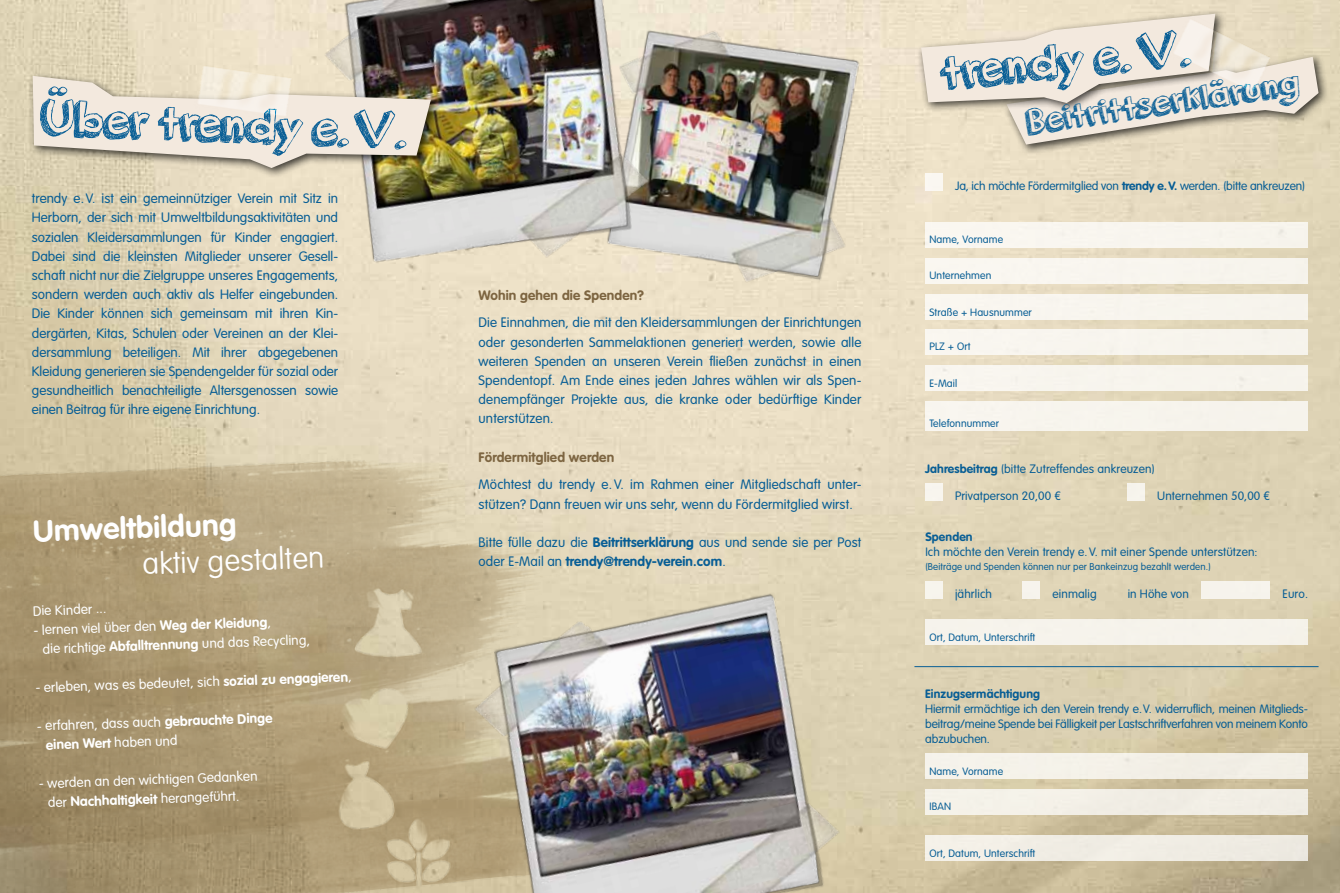
<style>
.page{position:relative;width:1340px;height:893px;background:#fff}
.page>*{position:absolute;margin:0;border:0;box-sizing:border-box;transform-origin:0 0}
.t1{font:52.5px "orangejuice";color:#085e95}
.t2{font:37.5px "orangejuice";color:#085e95}
.t3{font:100 30px "VAG Rounded Std";color:#fff}
.t4{font:700 30px "VAG Rounded Std";color:#fff}
.t5{font:300 13.5px/19.2px "VAG Rounded Std";letter-spacing:.01em;color:#085e95;text-align:justify}
.t6{font:300 13.5px/19.2px "VAG Rounded Std";color:#fff}
.t7{font:700 13.5px "VAG Rounded Std";letter-spacing:.01em;color:#7d6541}
.t8{font:300 12px/15px "VAG Rounded Std";letter-spacing:.01em;color:#085e95;text-align:justify}
.t9{font:300 12px "VAG Rounded Std";letter-spacing:-.01em;color:#085e95}
.t10{font:700 12px "VAG Rounded Std";letter-spacing:.01em;color:#085e95}
.t11{font:300 10.5px "VAG Rounded Std";letter-spacing:.01em;color:#085e95}
.t12{font:300 9.75px "VAG Rounded Std";letter-spacing:.01em;color:#085e95}
.s1{font-weight:700}
</style>
<div class="page">
<img style="left:0;top:0;width:1339px;height:893px">
<div style="left:925px;top:173px;width:17px;height:17px;background:#faf7f1"></div>
<div style="left:925px;top:836px;width:382px;height:25px;background:#f0ece4"></div>
<div style="left:925px;top:619px;width:382px;height:26px;background:#f6f3ec"></div>
<div style="left:1002px;top:52px;width:326px;height:103px;background:#000;opacity:.75"></div>
<div style="left:916px;top:9px;width:309px;height:105px;background:#eee2c8"></div>
<svg style="left:921px;top:14px;width:397px;height:131px;background:#e5dac9"></svg>
<img style="left:1158px;top:0;width:126px;height:108px">
<div style="left:925px;top:222px;width:382px;height:26px;background:#f8f5ef"></div>
<div style="left:925px;top:258px;width:382px;height:26px;background:#f8f5ef"></div>
<div style="left:925px;top:294px;width:382px;height:26px;background:#f8f5ee"></div>
<div style="left:925px;top:365px;width:382px;height:26px;background:#f7f4ed"></div>
<div style="left:925px;top:402px;width:382px;height:29px;background:#f7f4ed"></div>
<div style="left:925px;top:329px;width:382px;height:26px;background:#f8f5ee"></div>
<div style="left:925px;top:483px;width:17px;height:17px;background:#f8f5ee"></div>
<div style="left:1127px;top:483px;width:17px;height:17px;background:#f6f4ec"></div>
<div style="left:925px;top:581px;width:17px;height:17px;background:#f7f5ed"></div>
<div style="left:1022px;top:581px;width:17px;height:17px;background:#f7f4ed"></div>
<div style="left:1201px;top:581px;width:68px;height:17px;background:#f6f3ec"></div>
<div style="left:925px;top:753px;width:382px;height:26px;background:#f4f1e8"></div>
<div style="left:925px;top:789px;width:382px;height:25px;background:#f2efe6"></div>
<img style="left:682px;top:11px;width:200px;height:297px">
<img style="left:295px;top:0;width:387px;height:314px">
<div style="left:28px;top:71px;width:413px;height:107px;background:#000;opacity:.75"></div>
<svg style="left:33px;top:76px;width:398px;height:92px;background:#dad0c0"></svg>
<img style="left:187px;top:48px;width:115px;height:82px">
<hr style="left:914px;top:666px;width:404px;height:1px;background:#085e95">
<img style="left:0;top:397px;width:588px;height:496px">
<img style="left:437px;top:554px;width:441px;height:339px">
<h1 class="t1" style="left:41px;top:81px;width:368px;rotate:2deg">Über trendy e.V.</h1>
<p class="t5" style="left:32px;top:189px;width:308px">trendy e.V. ist ein gemeinnütziger Verein mit Sitz in Herborn, der sich mit Umweltbildungsaktivitäten und sozialen Kleidersammlungen für Kinder engagiert.<br>Dabei sind die kleinsten Mitglieder unserer Gesell&shy;schaft nicht nur die Zielgruppe unseres Engagements, sondern werden auch aktiv als Helfer eingebunden.<br>Die Kinder können sich gemeinsam mit ihren Kin&shy;dergärten, Kitas, Schulen oder Vereinen an der Klei&shy;dersammlung beteiligen. Mit ihrer abgegebenen Kleidung generieren sie Spendengelder für sozial oder gesundheitlich benachteiligte Altersgenossen sowie einen Beitrag für ihre eigene Einrichtung.</p>
<h3 class="t4" style="left:33px;top:514px;width:205px;rotate:-2deg">Umweltbildung</h3>
<h3 class="t3" style="left:142px;top:546px;width:183px;rotate:-2deg">aktiv gestalten</h3>
<p class="t6" style="left:33px;top:602px;width:75px;rotate:-2deg">Die Kinder ...</p>
<p class="t6" style="left:42px;top:621px;width:269px;text-indent:-8px;rotate:-2deg">- lernen viel über den <span class="s1">Weg der Kleidung</span>,<br>die richtige <span class="s1">Abfalltrennung</span> und das Recycling,</p>
<p class="t6" style="left:35px;top:678px;width:317px;rotate:-2deg">- erleben, was es bedeutet, sich <span class="s1">sozial zu engagieren</span>,</p>
<p class="t6" style="left:45px;top:717px;width:229px;text-indent:-8px;rotate:-2deg">- erfahren, dass auch <span class="s1">gebrauchte Dinge einen Wert</span> haben und</p>
<p class="t6" style="left:47px;top:774px;width:212px;text-indent:-8px;rotate:-2deg">- werden an den wichtigen Gedanken der <span class="s1">Nachhaltigkeit</span> herangeführt.</p>
<p class="t7" style="left:478px;top:287px;width:167px">Wohin gehen die Spenden?</p>
<p class="t5" style="left:478px;top:314px;width:384px">Die Einnahmen, die mit den Kleidersammlungen der Einrichtungen oder gesonderten Sammelaktionen generiert werden, sowie alle weiteren Spenden an unseren Verein fließen zunächst in einen Spendentopf. Am Ende eines jeden Jahres wählen wir als Spen&shy;denempfänger Projekte aus, die kranke oder bedürftige Kinder unterstützen.</p>
<p class="t7" style="left:478px;top:449px;width:137px">Fördermitglied werden</p>
<p class="t5" style="left:478px;top:476px;width:384px">Möchtest du trendy e. V. im Rahmen einer Mitgliedschaft unter&shy;stützen? Dann freuen wir uns sehr, wenn du Fördermitglied wirst.</p>
<p class="t5" style="left:478px;top:533px;width:384px">Bitte fülle dazu die <span class="s1">Beitrittserklärung</span> aus und sende sie per Post oder E-Mail an <span class="s1">trendy@trendy-verein.com</span>.</p>
<h1 class="t1" style="left:936px;top:37px;width:253px;rotate:-6deg">trendy e.V.</h1>
<h2 class="t2" style="left:1022px;top:96px;width:277px;rotate:-8deg">Beitrittserklärung</h2>
<p class="t9" style="left:955px;top:179px;width:351px">Ja, ich möchte Fördermitglied von <span class="s1">trendy e.V.</span> werden. (bitte ankreuzen)</p>
<p class="t11" style="left:929px;top:234px;width:75px">Name, Vorname</p>
<p class="t11" style="left:929px;top:270px;width:63px">Unternehmen</p>
<p class="t11" style="left:929px;top:306px;width:104px">Straße + Hausnummer</p>
<p class="t11" style="left:929px;top:341px;width:43px">PLZ + Ort</p>
<p class="t11" style="left:929px;top:377px;width:29px">E-Mail</p>
<p class="t11" style="left:929px;top:417px;width:71px">Telefonnummer</p>
<p class="t8" style="left:925px;top:461px;width:231px"><span class="s1">Jahresbeitrag</span> (bitte Zutreffendes ankreuzen)</p>
<p class="t8" style="left:955px;top:489px;width:107px">Privatperson 20,00 €</p>
<p class="t8" style="left:1157px;top:489px;width:114px">Unternehmen 50,00 €</p>
<p class="t10" style="left:925px;top:530px;width:49px">Spenden</p>
<p class="t8" style="left:925px;top:544px;width:334px">Ich möchte den Verein trendy e. V. mit einer Spende unterstützen:</p>
<p class="t12" style="left:925px;top:561px;width:287px">(Beiträge und Spenden können nur per Bankeinzug bezahlt werden.)</p>
<p class="t8" style="left:955px;top:587px;width:38px">jährlich</p>
<p class="t8" style="left:1052px;top:587px;width:46px">einmalig</p>
<p class="t8" style="left:1127px;top:587px;width:63px">in Höhe von</p>
<p class="t8" style="left:1282px;top:587px;width:27px">Euro.</p>
<p class="t11" style="left:929px;top:631px;width:107px">Ort, Datum, Unterschrift</p>
<p class="t10" style="left:925px;top:686px;width:116px">Einzugsermächtigung</p>
<p class="t8" style="left:925px;top:701px;width:384px">Hiermit ermächtige ich den Verein trendy e.V. widerruflich, meinen Mitglieds&shy;beitrag/meine Spende bei Fälligkeit per Lastschriftverfahren von meinem Konto abzubuchen.</p>
<p class="t11" style="left:929px;top:765px;width:75px">Name, Vorname</p>
<p class="t11" style="left:929px;top:800px;width:23px">IBAN</p>
<p class="t11" style="left:929px;top:847px;width:107px">Ort, Datum, Unterschrift</p>
</div>
